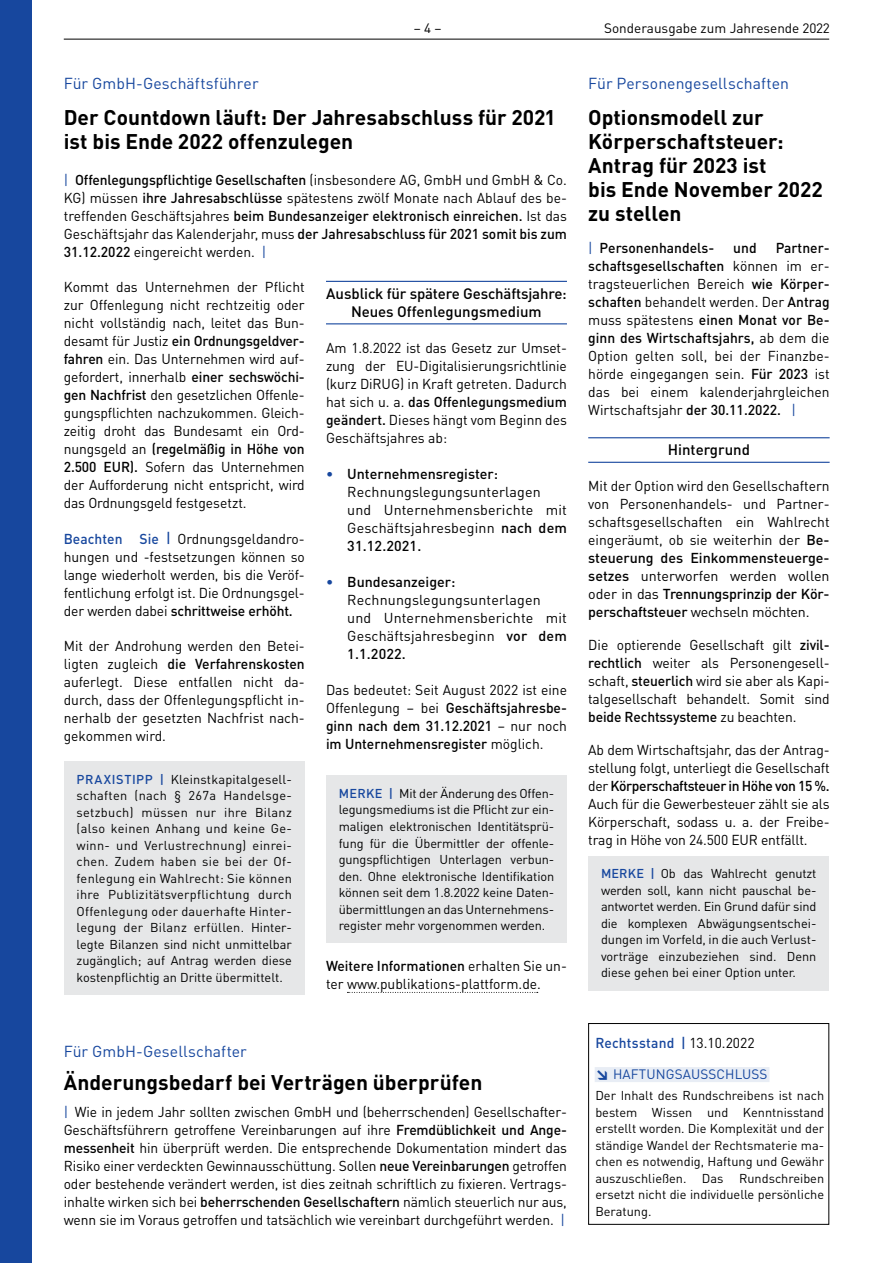
<style>
.page{position:relative;width:893px;height:1263px;background:#fff}
.page>*{position:absolute;margin:0;border:0;box-sizing:border-box;transform-origin:0 0}
.t1{font:700 21px/24px "DIN Pro";color:#000}
.t2{font:15.75px "DIN Pro";letter-spacing:.005em;color:#17479e}
.t3{font:500 15px/18px "DIN Pro";letter-spacing:-.01em;color:#000;text-align:center}
.t4{font:14.25px/18px "DIN Pro";color:#000;text-align:justify}
.t5{font:500 14.25px "DIN Pro";letter-spacing:.015em;color:#17479e}
.t6{font:500 14.25px "DIN Pro";color:#000}
.t7{font:13.5px "DIN Pro";color:#000}
.t8{font:13.5px "DIN Pro";letter-spacing:.01em;color:#17479e}
.t9{font:12.75px/16.5px "DIN Pro";color:#000;text-align:justify}
.t10{font:12.75px/16.5px "DIN Pro";letter-spacing:.025em;color:#000}
.s1{color:#17479e}
.s2{font-weight:500}
.s3{font-weight:500;color:#17479e}
.s4{font-weight:400;color:#17479e}
.s5{font-weight:400;color:#000}
.s6{font-weight:900}
</style>
<div class="page">
<div style="left:0;top:0;width:32px;height:1263px;background:#17479e"></div>
<hr style="left:64px;top:39px;width:765px;height:1px;background:#000">
<div style="left:595px;top:1067px;width:174px;height:15px;background:#e8edf5"></div>
<div style="left:588px;top:1023px;width:241px;height:202px;border:1px solid #000"></div>
<hr style="left:588px;top:437px;width:242px;height:1px;background:#17479e">
<hr style="left:588px;top:462px;width:242px;height:1px;background:#17479e">
<div style="left:588px;top:856px;width:241px;height:134px;background:#e6e7e8"></div>
<div style="left:64px;top:761px;width:241px;height:234px;background:#e6e7e8"></div>
<hr style="left:326px;top:281px;width:241px;height:1px;background:#17479e">
<hr style="left:326px;top:323px;width:241px;height:1px;background:#17479e">
<svg style="left:347px;top:992px;width:191px;height:1px"></svg>
<div style="left:326px;top:775px;width:241px;height:168px;background:#e6e7e8"></div>
<p class="t7" style="left:414px;top:19px;width:29px">– 4 –</p>
<p class="t7" style="left:604px;top:19px;width:227px">Sonderausgabe zum Jahresende 2022</p>
<p class="t2" style="left:64px;top:73px;width:196px">Für GmbH-Geschäftsführer</p>
<h1 class="t1" style="left:64px;top:105px;width:492px">Der Countdown läuft: Der Jahresabschluss für 2021 ist bis Ende 2022 offenzulegen</h1>
<p class="t4" style="left:64px;top:171px;width:505px"><span class="s1">|</span> <span class="s2">Offenlegungspflichtige Gesellschaften</span> (insbesondere AG, GmbH und GmbH &amp; Co.<br>KG) müssen <span class="s2">ihre Jahresabschlüsse</span> spätestens zwölf Monate nach Ablauf des be&shy;treffenden Geschäftsjahres <span class="s2">beim Bundesanzeiger elektronisch einreichen.</span> Ist das Geschäftsjahr das Kalenderjahr, muss <span class="s2">der Jahresabschluss für 2021 somit bis zum 31.12.2022</span> eingereicht werden. <span class="s1">|</span></p>
<p class="t4" style="left:64px;top:278px;width:242px">Kommt das Unternehmen der Pflicht zur Offenlegung nicht rechtzeitig oder nicht vollständig nach, leitet das Bun&shy;desamt für Justiz <span class="s2">ein Ordnungsgeldver&shy;fahren</span> ein. Das Unternehmen wird auf&shy;gefordert, innerhalb <span class="s2">einer sechswöchi&shy;gen Nachfrist</span> den gesetzlichen Offenle&shy;gungspflichten nachzukommen. Gleich&shy;zeitig droht das Bundesamt ein Ord&shy;nungsgeld an <span class="s2">(regelmäßig in Höhe von 2.500 EUR).</span> Sofern das Unternehmen der Aufforderung nicht entspricht, wird das Ordnungsgeld festgesetzt.</p>
<p class="t4" style="left:64px;top:530px;width:242px"><span class="s3">Beachten Sie |</span> Ordnungsgeldandro&shy;hungen und -festsetzungen können so lange wiederholt werden, bis die Veröf&shy;fentlichung erfolgt ist. Die Ordnungsgel&shy;der werden dabei <span class="s2">schrittweise erhöht.</span></p>
<p class="t4" style="left:64px;top:636px;width:242px">Mit der Androhung werden den Betei&shy;ligten zugleich <span class="s2">die Verfahrenskosten </span>auferlegt. Diese entfallen nicht da&shy;durch, dass der Offenlegungspflicht in&shy;nerhalb der gesetzten Nachfrist nach&shy;gekommen wird.</p>
<p class="t10" style="left:77px;top:770px;width:217px"><span class="s3">PRAXISTIPP |</span> Kleinstkapitalgesell&shy;schaften (nach § 267a Handelsge&shy;setzbuch) müssen nur ihre Bilanz (also keinen Anhang und keine Ge&shy;winn- und Verlustrechnung) einrei&shy;chen. Zudem haben sie bei der Of&shy;fenlegung ein Wahlrecht: Sie können ihre Publizitätsverpflichtung durch Offenlegung oder dauerhafte Hinter&shy;legung der Bilanz erfüllen. Hinter&shy;legte Bilanzen sind nicht unmittelbar zugänglich; auf Antrag werden diese kostenpflichtig an Dritte übermittelt.</p>
<p class="t3" style="left:326px;top:284px;width:242px">Ausblick für spätere Geschäftsjahre:<br>Neues Offenlegungsmedium</p>
<p class="t4" style="left:326px;top:338px;width:242px">Am 1.8.2022 ist das Gesetz zur Umset&shy;zung der EU-Digitalisierungsrichtlinie (kurz DiRUG) in Kraft getreten. Dadurch hat sich u. a. <span class="s2">das Offenlegungsmedium geändert.</span> Dieses hängt vom Beginn des Geschäftsjahres ab:</p>
<p class="t4" style="left:347px;top:464px;width:221px;text-align:left;text-indent:-21px"><span class="s3">•</span> <span class="s2">Unternehmensregister:<br></span>Rechnungslegungsunterlagen und Unternehmensberichte mit<br>Geschäftsjahresbeginn <span class="s2">nach dem<br>31.12.2021.</span></p>
<p class="t4" style="left:347px;top:572px;width:221px;text-align:left;text-indent:-21px"><span class="s3">•</span> <span class="s2">Bundesanzeiger:<br></span>Rechnungslegungsunterlagen und Unternehmensberichte mit<br>Geschäftsjahresbeginn <span class="s2">vor dem<br>1.1.2022.</span></p>
<p class="t4" style="left:326px;top:680px;width:242px">Das bedeutet: Seit August 2022 ist eine Offenlegung – bei <span class="s2">Geschäftsjahresbe&shy;ginn nach dem 31.12.2021</span> – nur noch <span class="s2">im Unternehmensregister</span> möglich.</p>
<p class="t9" style="left:339px;top:785px;width:217px"><span class="s3">MERKE |</span> Mit der Änderung des Offen&shy;legungsmediums ist die Pflicht zur ein&shy;maligen elektronischen Identitätsprü&shy;fung für die Übermittler der offenle&shy;gungspflichtigen Unterlagen verbun&shy;den. Ohne elektronische Identifikation können seit dem 1.8.2022 keine Daten&shy;übermittlungen an das Unternehmens&shy;register mehr vorgenommen werden.</p>
<p class="t4" style="left:326px;top:957px;width:242px"><span class="s2">Weitere Informationen</span> erhalten Sie un&shy;ter www.publikations-plattform.de.</p>
<p class="t2" style="left:64px;top:1040px;width:185px">Für GmbH-Gesellschafter</p>
<h1 class="t1" style="left:64px;top:1069px;width:420px">Änderungsbedarf bei Verträgen überprüfen</h1>
<p class="t4" style="left:64px;top:1102px;width:505px"><span class="s1">|</span> Wie in jedem Jahr sollten zwischen GmbH und (beherrschenden) Gesellschafter-Geschäftsführern getroffene Vereinbarungen auf ihre <span class="s2">Fremdüblichkeit und Ange&shy;messenheit</span> hin überprüft werden. Die entsprechende Dokumentation mindert das Risiko einer verdeckten Gewinnausschüttung. Sollen <span class="s2">neue Vereinbarungen</span> getroffen oder bestehende verändert werden, ist dies zeitnah schriftlich zu fixieren. Vertrags&shy;inhalte wirken sich bei <span class="s2">beherrschenden Gesellschaftern</span> nämlich steuerlich nur aus, wenn sie im Voraus getroffen und tatsächlich wie vereinbart durchgeführt werden. <span class="s1">|</span></p>
<p class="t2" style="left:588px;top:73px;width:202px">Für Personengesellschaften</p>
<h1 class="t1" style="left:588px;top:105px;width:236px">Optionsmodell zur<br>Körperschaftsteuer:<br>Antrag für 2023 ist<br>bis Ende November 2022 zu stellen</h1>
<p class="t6" style="left:588px;top:238px;width:126px"><span class="s4">|</span> Personenhandels-</p>
<p class="t6" style="left:733px;top:238px;width:25px">und</p>
<p class="t4" style="left:588px;top:238px;width:243px;text-indent:187px"><span class="s2">Partner&shy;schaftsgesellschaften</span> können im er&shy;tragsteuerlichen Bereich <span class="s2">wie Körper&shy;schaften</span> behandelt werden. Der <span class="s2">Antrag </span>muss spätestens <span class="s2">einen Monat vor Be&shy;ginn des Wirtschaftsjahrs,</span> ab dem die Option gelten soll, bei der Finanzbe&shy;hörde eingegangen sein. <span class="s2">Für 2023</span> ist das bei einem kalenderjahrgleichen Wirtschaftsjahr <span class="s2">der 30.11.2022.</span> <span class="s1">|</span></p>
<p class="t3" style="left:668px;top:440px;width:84px">Hintergrund</p>
<p class="t4" style="left:588px;top:477px;width:243px">Mit der Option wird den Gesellschaftern von Personenhandels- und Partner&shy;schaftsgesellschaften ein Wahlrecht eingeräumt, ob sie weiterhin der <span class="s2">Be&shy;steuerung des Einkommensteuerge&shy;setzes</span> unterworfen werden wollen oder in das <span class="s2">Trennungsprinzip der Kör&shy;perschaftsteuer</span> wechseln möchten.</p>
<p class="t4" style="left:588px;top:636px;width:243px">Die optierende Gesellschaft gilt <span class="s2">zivil&shy;rechtlich</span> weiter als Personengesell&shy;schaft, <span class="s2">steuerlich</span> wird sie aber als Kapi&shy;talgesellschaft behandelt. Somit sind <span class="s2">beide Rechtssysteme</span> zu beachten.</p>
<p class="t4" style="left:588px;top:741px;width:243px">Ab dem Wirtschaftsjahr, das der Antrag&shy;stellung folgt, unterliegt die Gesellschaft der <span class="s2">Körperschaftsteuer in Höhe von 15 %.<br></span>Auch für die Gewerbesteuer zählt sie als Körperschaft, sodass u. a. der Freibe&shy;trag in Höhe von 24.500 EUR entfällt.</p>
<p class="t9" style="left:601px;top:865px;width:217px"><span class="s3">MERKE |</span> Ob das Wahlrecht genutzt werden soll, kann nicht pauschal be&shy;antwortet werden. Ein Grund dafür sind die komplexen Abwägungsentschei&shy;dungen im Vorfeld, in die auch Verlust&shy;vorträge einzubeziehen sind. Denn diese gehen bei einer Option unter.</p>
<p class="t5" style="left:595px;top:1033px;width:161px">Rechtsstand | <span class="s5">13.10.2022</span></p>
<p class="t8" style="left:595px;top:1065px;width:173px"><span class="s6">↘</span> HAFTUNGSAUSSCHLUSS</p>
<p class="t9" style="left:595px;top:1087px;width:230px">Der Inhalt des Rundschreibens ist nach bestem Wissen und Kenntnisstand erstellt worden. Die Komplexität und der ständige Wandel der Rechtsmaterie ma&shy;chen es notwendig, Haftung und Gewähr auszuschließen. Das Rundschreiben ersetzt nicht die individuelle persönliche Beratung.</p>
</div>
